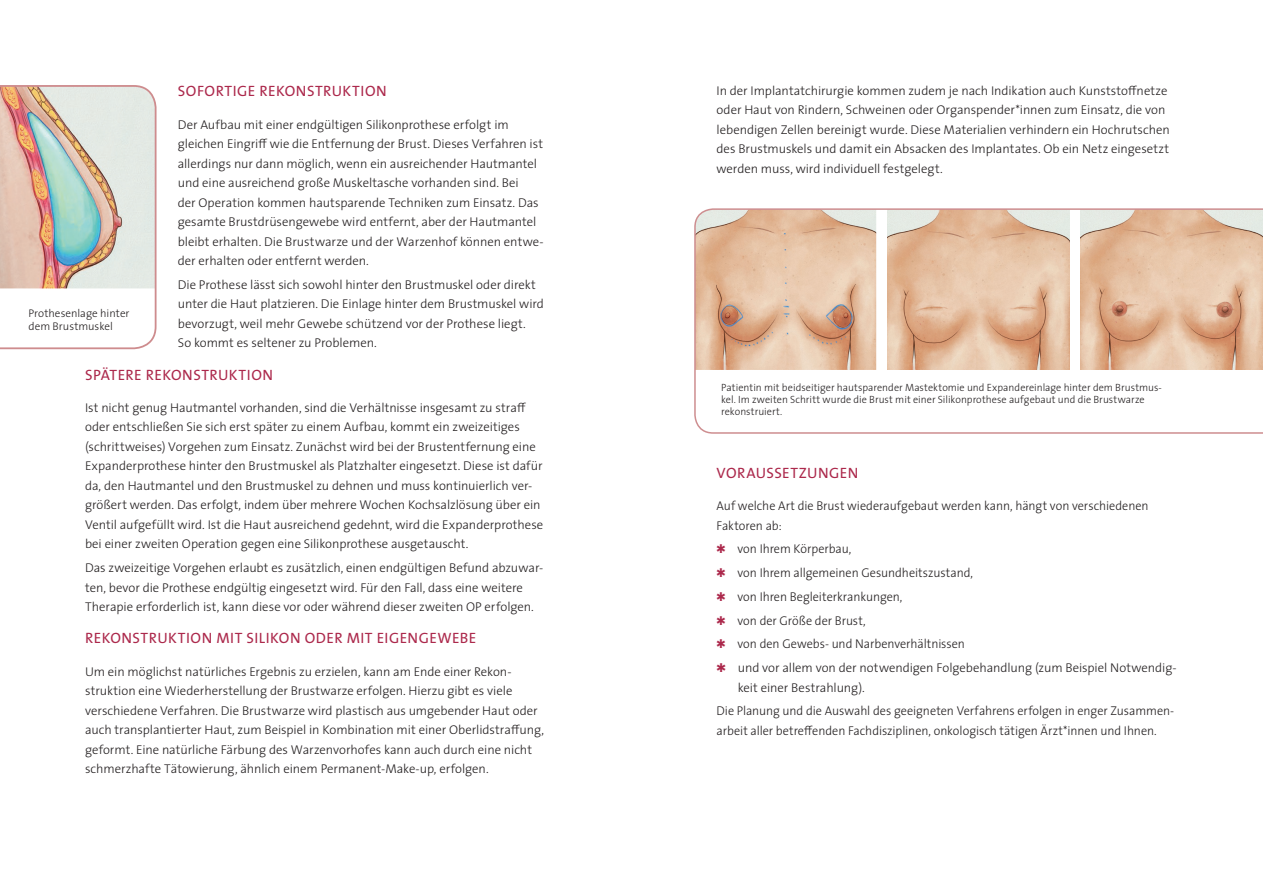
<style>
.page{position:relative;width:1263px;height:893px;background:#fff}
.page>*{position:absolute;margin:0;border:0;box-sizing:border-box;transform-origin:0 0}
.t1{font:15px "The Sans";letter-spacing:.03em;color:#ac294c}
.t2{font:300 12.75px/19.5px "The Sans";letter-spacing:-.005em;color:#231f20}
.t3{font:300 12.75px/23.7px "The Sans";letter-spacing:-.005em;color:#231f20;scale:.96 1}
.t4{font:300 11.1px/12.8px "The Sans";color:#231f20}
.t5{font:300 10.5px/12px "The Sans";letter-spacing:.005em;color:#231f20}
.s1{color:#ac294c}
</style>
<div class="page">
<svg style="left:694px;top:208px;width:569px;height:226px"></svg>
<img style="left:0;top:85px;width:157px;height:264px">
<p class="t1" style="left:178px;top:79px;width:210px">SOFORTIGE REKONSTRUKTION</p>
<p class="t2" style="left:178px;top:114px;width:367px">Der Aufbau mit einer endgültigen Silikonprothese erfolgt im gleichen Eingriff wie die Entfernung der Brust. Dieses Verfahren ist allerdings nur dann möglich, wenn ein ausreichender Hautmantel und eine ausreichend große Muskeltasche vorhanden sind. Bei<br>der Operation kommen hautsparende Techniken zum Einsatz. Das gesamte Brustdrüsengewebe wird entfernt, aber der Hautmantel bleibt erhalten. Die Brustwarze und der Warzenhof können entwe&shy;der erhalten oder entfernt werden.</p>
<p class="t2" style="left:178px;top:274px;width:368px">Die Prothese lässt sich sowohl hinter den Brustmuskel oder direkt unter die Haut platzieren. Die Einlage hinter dem Brustmuskel wird bevorzugt, weil mehr Gewebe schützend vor der Prothese liegt.<br>So kommt es seltener zu Problemen.</p>
<p class="t1" style="left:85px;top:362px;width:189px">SPÄTERE REKONSTRUKTION</p>
<p class="t2" style="left:85px;top:397px;width:460px">Ist nicht genug Hautmantel vorhanden, sind die Verhältnisse insgesamt zu straff oder entschließen Sie sich erst später zu einem Aufbau, kommt ein zweizeitiges (schrittweises) Vorgehen zum Einsatz. Zunächst wird bei der Brustentfernung eine Expanderprothese hinter den Brustmuskel als Platzhalter eingesetzt. Diese ist dafür da, den Hautmantel und den Brustmuskel zu dehnen und muss kontinuierlich ver&shy;größert werden. Das erfolgt, indem über mehrere Wochen Kochsalzlösung über ein Ventil aufgefüllt wird. Ist die Haut ausreichend gedehnt, wird die Expanderprothese bei einer zweiten Operation gegen eine Silikonprothese ausgetauscht.</p>
<p class="t2" style="left:85px;top:558px;width:460px">Das zweizeitige Vorgehen erlaubt es zusätzlich, einen endgültigen Befund abzuwar&shy;ten, bevor die Prothese endgültig eingesetzt wird. Für den Fall, dass eine weitere<br>Therapie erforderlich ist, kann diese vor oder während dieser zweiten OP erfolgen.</p>
<p class="t1" style="left:85px;top:626px;width:393px">REKONSTRUKTION MIT SILIKON ODER MIT EIGENGEWEBE</p>
<p class="t2" style="left:85px;top:661px;width:460px">Um ein möglichst natürliches Ergebnis zu erzielen, kann am Ende einer Rekon&shy;struktion eine Wiederherstellung der Brustwarze erfolgen. Hierzu gibt es viele verschiedene Verfahren. Die Brustwarze wird plastisch aus umgebender Haut oder auch transplantierter Haut, zum Beispiel in Kombination mit einer Oberlidstraffung, geformt. Eine natürliche Färbung des Warzenvorhofes kann auch durch eine nicht schmerzhafte Tätowierung, ähnlich einem Permanent-Make-up, erfolgen.</p>
<p class="t4" style="left:28px;top:307px;width:103px">Prothesenlage hinter dem Brustmuskel</p>
<p class="t2" style="left:716px;top:80px;width:455px">In der Implantatchirurgie kommen zudem je nach Indikation auch Kunststoffnetze oder Haut von Rindern, Schweinen oder Organspender*innen zum Einsatz, die von lebendigen Zellen bereinigt wurde. Diese Materialien verhindern ein Hochrutschen des Brustmuskels und damit ein Absacken des Implantates. Ob ein Netz eingesetzt werden muss, wird individuell festgelegt.</p>
<p class="t5" style="left:721px;top:381px;width:442px">Patientin mit beidseitiger hautsparender Mastektomie und Expandereinlage hinter dem Brustmus&shy;kel. Im zweiten Schritt wurde die Brust mit einer Silikonprothese aufgebaut und die Brustwarze rekonstruiert.</p>
<p class="t1" style="left:717px;top:460px;width:143px">VORAUSSETZUNGEN</p>
<p class="t3" style="left:716px;top:496px;width:452px;line-height:19.5px">Auf welche Art die Brust wiederaufgebaut werden kann, hängt von verschiedenen<br>Faktoren ab:</p>
<p class="t3" style="left:716px;top:537px;width:481px"><span class="s1">✱</span> von Ihrem Körperbau,<br><span class="s1">✱</span> von Ihrem allgemeinen Gesundheitszustand,<br><span class="s1">✱</span> von Ihren Begleiterkrankungen,<br><span class="s1">✱</span> von der Größe der Brust,<br><span class="s1">✱</span> von den Gewebs- und Narbenverhältnissen<br><span class="s1">✱</span> und vor allem von der notwendigen Folgebehandlung (zum Beispiel Notwendig-</p>
<p class="t2" style="left:716px;top:675px;width:459px;line-height:23.7px;text-indent:21px">keit einer Bestrahlung).<br>Die Planung und die Auswahl des geeigneten Verfahrens erfolgen in enger Zusammen-</p>
<p class="t3" style="left:716px;top:718px;width:460px">arbeit aller betreffenden Fachdisziplinen, onkologisch tätigen Ärzt*innen und Ihnen.</p>
</div>
